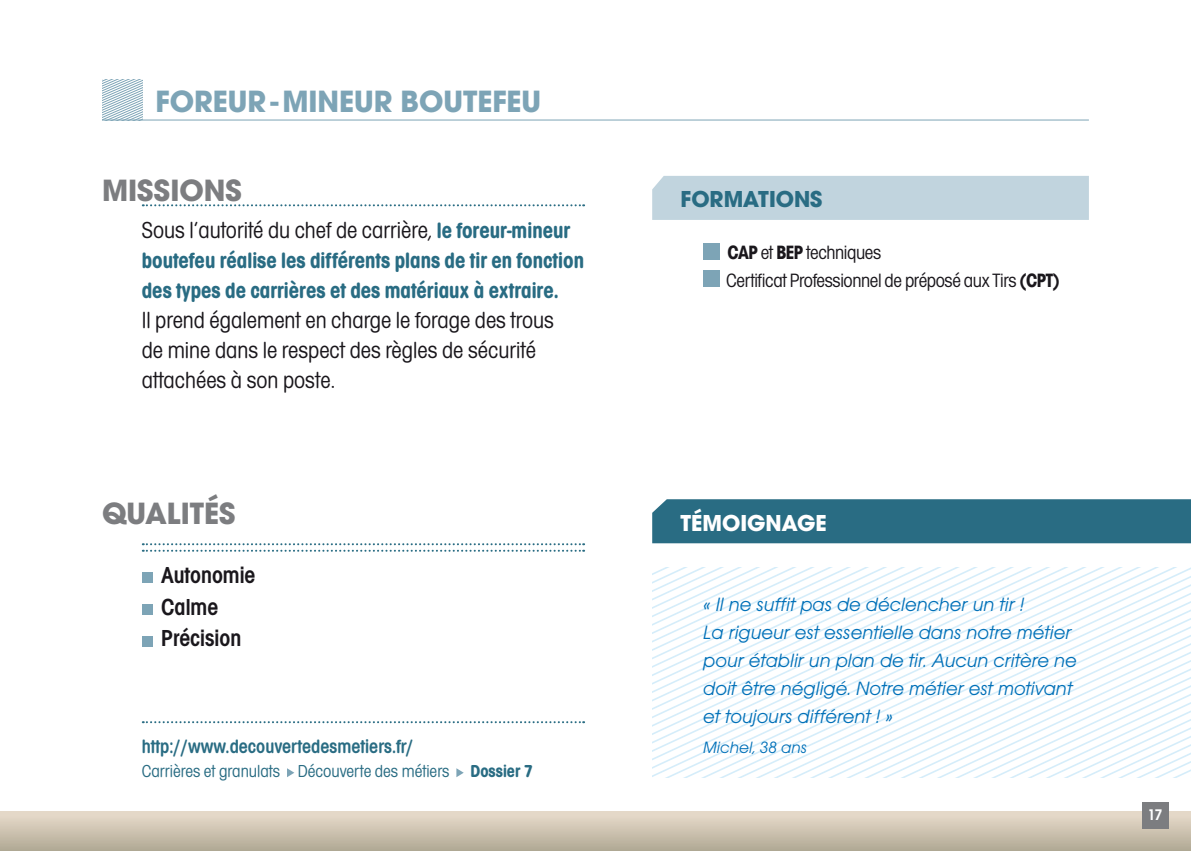
<style>
.page{position:relative;width:1191px;height:851px;background:#fff}
.page>*{position:absolute;margin:0;border:0;box-sizing:border-box;transform-origin:0 0}
.t1{font:700 32px "Avant Garde Gothic Itc T";color:#7da4b6}
.t2{font:700 32px "Avant Garde Gothic Itc T";color:#7c7d80}
.t3{font:24px/30px "Avant Garde Gothic Itc T Book Condensed Ro 1";color:#1a171c}
.t4{font:600 condensed 24px/31.6px "Avant Garde Gothic Itc T";color:#1a171c}
.t5{font:700 24px "Avant Garde Gothic Itc T";color:#296c83}
.t6{font:700 24px "Avant Garde Gothic Itc T";color:#fff}
.t7{font:23px/30px "Avant Garde Gothic Itc T Bold Condensed Ro 1";color:#296c83}
.t8{font:italic 20px/28px "Avant Garde Gothic Itc T";color:#0070b8}
.t9{font:condensed 20px/27.6px "Avant Garde Gothic Itc T";letter-spacing:-.02em;color:#1a171c}
.t10{font:20px "Avant Garde Gothic Itc T Demi Condensed Ro 1";color:#296c83}
.t11{font:18px "Avant Garde Gothic Itc T Book Condensed Ro 1";color:#296c83}
.t12{font:italic 17px "Avant Garde Gothic Itc T";color:#0070b8}
.t13{font:600 16px "Avant Garde Gothic Itc T";color:#fff}
.s1{font-family:"Avant Garde Gothic Itc T Bold Condensed Ro 1";font-size:23px;color:#296c83}
.s2{font-family:"Avant Garde Gothic Itc T Bold Condensed Ro 1"}
.s3{font-weight:700}
</style>
<div class="page">
<hr style="left:102px;top:119px;width:987px;height:1px;background:#7da4b6">
<svg style="left:102px;top:79px;width:41px;height:41px"></svg>
<div style="left:652px;top:176px;width:437px;height:44px;background:#c1d4de"></div>
<div style="left:703px;top:242px;width:17px;height:17px;background:#7da4b6"></div>
<div style="left:703px;top:270px;width:17px;height:17px;background:#7da4b6"></div>
<svg style="left:143px;top:543px;width:441px;height:8px"></svg>
<div style="left:142px;top:572px;width:10px;height:11px;background:#7da4b6"></div>
<div style="left:142px;top:604px;width:10px;height:10px;background:#7da4b6"></div>
<div style="left:142px;top:635px;width:10px;height:11px;background:#7da4b6"></div>
<svg style="left:143px;top:204px;width:441px;height:2px"></svg>
<svg style="left:652px;top:567px;width:539px;height:210px"></svg>
<div style="left:652px;top:499px;width:539px;height:44px;background:#296c83"></div>
<svg style="left:143px;top:721px;width:441px;height:2px"></svg>
<svg style="left:287px;top:768px;width:7px;height:9px"></svg>
<svg style="left:456px;top:768px;width:8px;height:9px"></svg>
<div style="left:0;top:811px;width:1191px;height:39px;background:linear-gradient(to bottom,#eaddcd,#b2aa96)"></div>
<div style="left:1142px;top:801px;width:26px;height:27px;background:#7c7d80"></div>
<p class="t1" style="left:155px;top:82px;width:387px">FOREUR- MINEUR BOUTEFEU</p>
<p class="t2" style="left:102px;top:170px;width:141px">MISSIONS</p>
<p class="t3" style="left:142px;top:214px;width:430px">Sous l’autorité du chef de carrière, <span class="s1">le foreur-mineur</span></p>
<p class="t7" style="left:142px;top:244px;width:444px">boutefeu réalise les différents plans de tir en fonction des types de carrières et des matériaux à extraire.</p>
<p class="t3" style="left:142px;top:304px;width:414px">Il prend également en charge le forage des trous de mine dans le respect des règles de sécurité attachées à son poste.</p>
<p class="t2" style="left:102px;top:493px;width:135px">QUALITÉS</p>
<p class="t4" style="left:161px;top:558px;width:96px">Autonomie<br>Calme<br>Précision</p>
<p class="t10" style="left:142px;top:735px;width:273px">http://www.decouvertedesmetiers.fr/</p>
<p class="t11" style="left:142px;top:761px;width:392px">Carrières et granulats Découverte des métiers <span class="s2">Dossier 7</span></p>
<p class="t5" style="left:680px;top:184px;width:144px">FORMATIONS</p>
<p class="t9" style="left:726px;top:238px;width:335px"><span class="s3">CAP</span> et <span class="s3">BEP</span> techniques<br>Certificat Professionnel de préposé aux Tirs <span class="s3">(CPT)</span></p>
<p class="t6" style="left:680px;top:508px;width:148px">TÉMOIGNAGE</p>
<p class="t8" style="left:703px;top:590px;width:375px">« Il ne suffit pas de déclencher un tir !<br>La rigueur est essentielle dans notre métier pour établir un plan de tir. Aucun critère ne doit être négligé. Notre métier est motivant et toujours différent ! »</p>
<p class="t12" style="left:703px;top:737px;width:105px">Michel, 38 ans</p>
<p class="t13" style="left:1147px;top:805px;width:16px">17</p>
</div>
